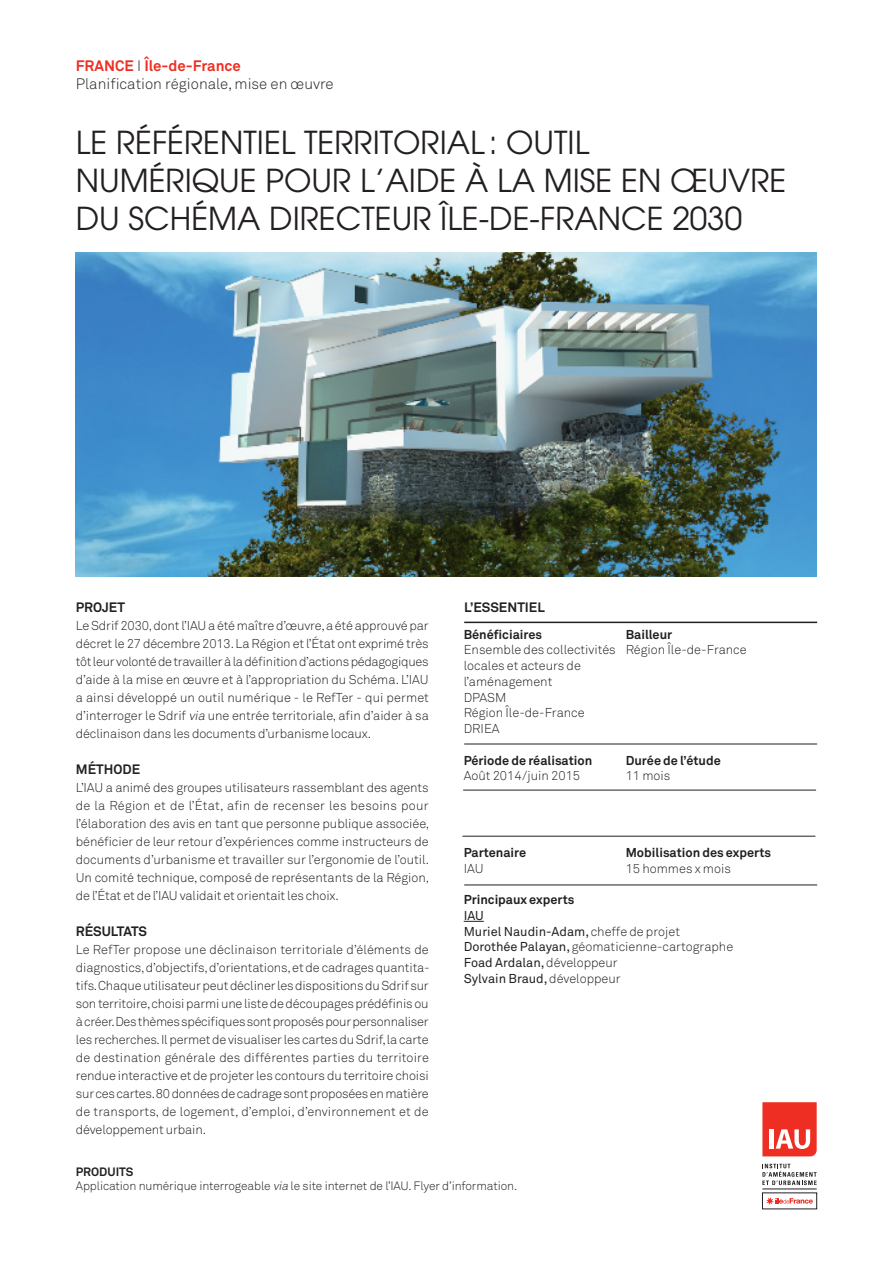
<style>
.page{position:relative;width:893px;height:1263px;background:#fff}
.page>*{position:absolute;margin:0;border:0;box-sizing:border-box;transform-origin:0 0}
.t1{font:31.5px/37.8px "Avant Garde";color:#231f20}
.t2{font:300 15px "Akkurat";color:#231f20}
.t3{font:700 15px "Akkurat";color:#ee2e22}
.inter1{font:700 13.5px "Akkurat";color:#231f20}
.texte_courant{font:300 12.75px/18px "Akkurat";color:#231f20;text-align:justify}
.texte_courant-2{font:700 12.75px "Akkurat";color:#231f20}
.texte_courant-3{font:12.75px "Akkurat";color:#231f20}
.inter1-2{font:300 12px "Akkurat";letter-spacing:-.01em;color:#231f20}
.inter1-3{font:700 12px "Akkurat";color:#231f20}
.s1{font-weight:300;color:#231f20}
.s2{font-style:italic}
.s3{font-weight:300}
.s4{font-weight:400}
</style>
<div class="page">
<svg style="left:762px;top:1164px;width:55px;height:21px"></svg>
<svg style="left:762px;top:1102px;width:55px;height:54px;background:#f05147"></svg>
<hr style="left:762px;top:1189px;width:55px;height:1px;background:#231f20">
<svg style="left:766px;top:1197px;width:47px;height:8px"></svg>
<svg style="left:464px;top:921px;width:20px;height:1px"></svg>
<img style="left:76px;top:252px;width:741px;height:324px">
<hr style="left:464px;top:622px;width:353px;height:1px;background:#231f20">
<hr style="left:464px;top:744px;width:353px;height:1px;background:#231f20">
<hr style="left:463px;top:790px;width:353px;height:1px;background:#231f20">
<hr style="left:462px;top:836px;width:353px;height:1px;background:#231f20">
<hr style="left:464px;top:885px;width:353px;height:1px;background:#231f20">
<p class="t3" style="left:76px;top:56px;width:167px">FRANCE <span class="s1">I</span> Île-de-France</p>
<p class="t2" style="left:76px;top:75px;width:259px">Planification régionale, mise en œuvre</p>
<p class="t1" style="left:76px;top:124px;width:712px">LE RÉFÉRENTIEL TERRITORIAL : OUTIL<br>NUMÉRIQUE POUR L’AIDE À LA MISE EN ŒUVRE<br>DU SCHÉMA DIRECTEUR ÎLE-DE-FRANCE 2030</p>
<p class="inter1" style="left:76px;top:599px;width:51px">PROJET</p>
<p class="texte_courant" style="left:76px;top:617px;width:355px">Le Sdrif 2030, dont l’IAU a été maître d’œuvre, a été approuvé par décret le 27 décembre 2013. La Région et l’État ont exprimé très tôt leur volonté de travailler à la définition d’actions pédagogiques d’aide à la mise en œuvre et à l’appropriation du Schéma. L’IAU a ainsi développé un outil numérique - le RefTer - qui permet d’interroger le Sdrif <span class="s2">via</span> une entrée territoriale, afin d’aider à sa déclinaison dans les documents d’urbanisme locaux.</p>
<p class="inter1" style="left:76px;top:761px;width:66px">MÉTHODE</p>
<p class="texte_courant" style="left:76px;top:779px;width:355px">L’IAU a animé des groupes utilisateurs rassemblant des agents de la Région et de l’État, afin de recenser les besoins pour l’élaboration des avis en tant que personne publique associée, bénéficier de leur retour d’expériences comme instructeurs de documents d’urbanisme et travailler sur l’ergonomie de l’outil.<br>Un comité technique, composé de représentants de la Région, de l’État et de l’IAU validait et orientait les choix.</p>
<p class="inter1" style="left:76px;top:923px;width:73px">RÉSULTATS</p>
<p class="texte_courant" style="left:76px;top:941px;width:355px">Le RefTer propose une déclinaison territoriale d’éléments de diagnostics, d’objectifs, d’orientations, et de cadrages quantita&shy;tifs. Chaque utilisateur peut décliner les dispositions du Sdrif sur son territoire, choisi parmi une liste de découpages prédéfinis ou à créer. Des thèmes spécifiques sont proposés pour personnaliser les recherches. Il permet de visualiser les cartes du Sdrif, la carte de destination générale des différentes parties du territoire rendue interactive et de projeter les contours du territoire choisi sur ces cartes. 80 données de cadrage sont proposées en matière de transports, de logement, d’emploi, d’environnement et de développement urbain.</p>
<p class="inter1" style="left:464px;top:599px;width:82px">L’ESSENTIEL</p>
<p class="texte_courant-2" style="left:464px;top:626px;width:80px">Bénéficiaires</p>
<p class="texte_courant-2" style="left:626px;top:626px;width:48px">Bailleur</p>
<p class="texte_courant" style="left:464px;top:641px;width:284px">Ensemble des collectivités Région Île-de-France</p>
<p class="texte_courant" style="left:464px;top:657px;width:119px">locales et acteurs de</p>
<p class="texte_courant" style="left:464px;top:673px;width:90px">l’aménagement</p>
<p class="texte_courant" style="left:464px;top:688px;width:44px">DPASM</p>
<p class="texte_courant" style="left:464px;top:704px;width:122px">Région Île-de-France</p>
<p class="texte_courant" style="left:464px;top:720px;width:37px">DRIEA</p>
<p class="texte_courant-2" style="left:464px;top:752px;width:130px">Période de réalisation</p>
<p class="texte_courant-2" style="left:626px;top:752px;width:97px">Durée de l’étude</p>
<p class="texte_courant" style="left:464px;top:767px;width:118px">Août 2014/juin 2015</p>
<p class="texte_courant" style="left:626px;top:767px;width:46px">11 mois</p>
<p class="texte_courant-2" style="left:464px;top:844px;width:64px">Partenaire</p>
<p class="texte_courant-2" style="left:626px;top:844px;width:147px">Mobilisation des experts</p>
<p class="texte_courant" style="left:464px;top:859px;width:21px">IAU</p>
<p class="texte_courant" style="left:626px;top:859px;width:107px">15 hommes x mois</p>
<p class="texte_courant-2" style="left:464px;top:891px;width:112px">Principaux experts</p>
<p class="texte_courant-3" style="left:464px;top:908px;width:22px">IAU</p>
<p class="texte_courant-3" style="left:464px;top:924px;width:218px">Muriel Naudin-Adam, <span class="s3">cheffe de projet</span></p>
<p class="texte_courant" style="left:464px;top:938px;width:271px"><span class="s4">Dorothée Palayan,</span> géomaticienne-cartographe</p>
<p class="texte_courant-3" style="left:464px;top:955px;width:155px">Foad Ardalan, <span class="s3">développeur</span></p>
<p class="texte_courant-3" style="left:464px;top:971px;width:159px">Sylvain Braud, <span class="s3">développeur</span></p>
<p class="inter1-3" style="left:76px;top:1164px;width:59px">PRODUITS</p>
<p class="inter1-2" style="left:76px;top:1178px;width:443px">Application numérique interrogeable <span class="s2">via</span> le site internet de l’IAU. Flyer d’information.</p>
</div>
